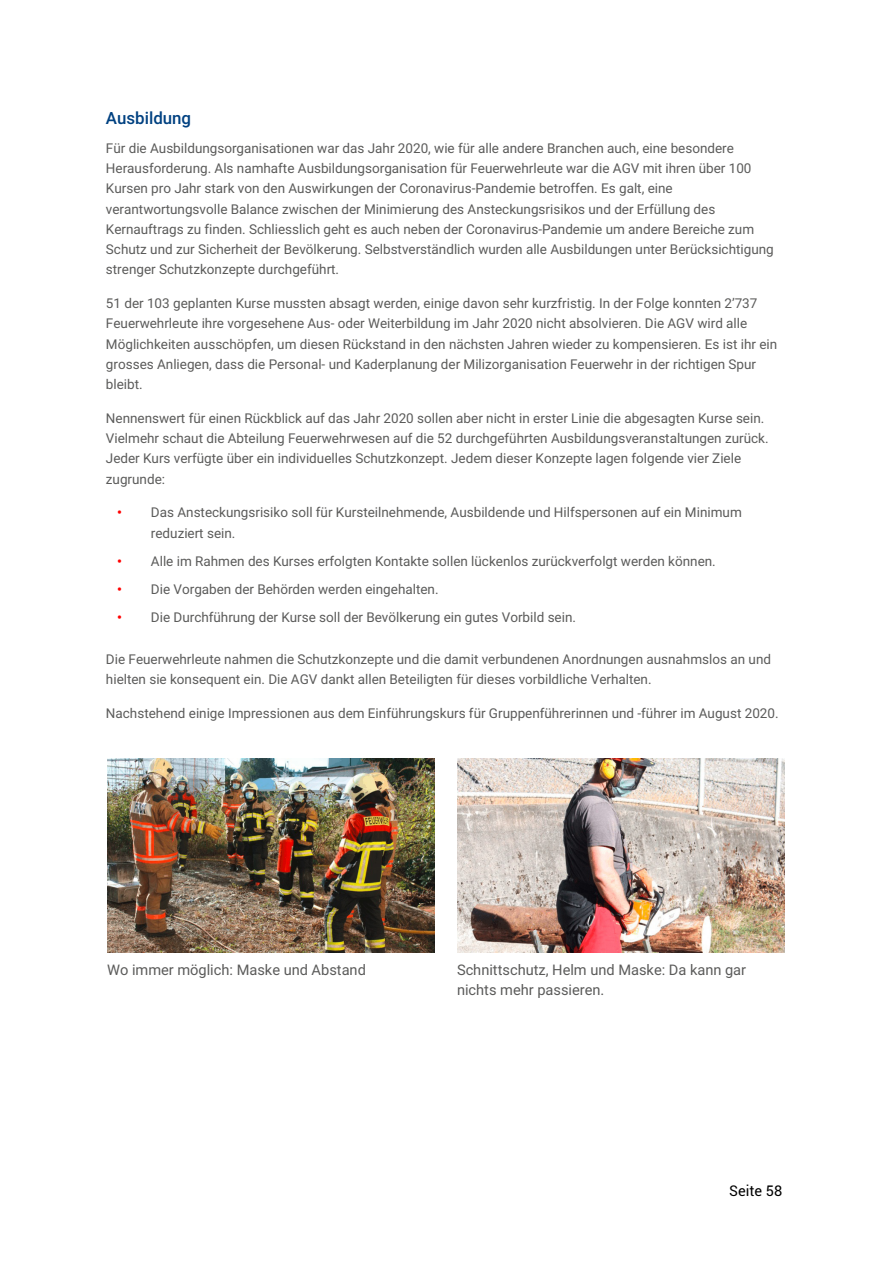
<style>
.page{position:relative;width:893px;height:1263px;background:#fff}
.page>*{position:absolute;margin:0;border:0;box-sizing:border-box;transform-origin:0 0}
.t1{font:500 16.8px "Roboto";color:#004181}
.t2{font:14.7px/19.2px "Roboto";color:#5b5b5a}
.t3{font:14.7px "Roboto";color:#000}
.t4{font:13.5px/20.2px "Roboto";color:#5b5b5a}
.t5{font:700 13.5px/28px "Roboto";color:#f00;text-align:justify}
</style>
<div class="page">
<img style="left:107px;top:758px;width:327px;height:195px">
<img style="left:457px;top:758px;width:327px;height:195px">
<p class="t1" style="left:106px;top:109px;width:87px">Ausbildung</p>
<p class="t4" style="left:106px;top:139px;width:669px">Für die Ausbildungsorganisationen war das Jahr 2020, wie für alle andere Branchen auch, eine besondere Herausforderung. Als namhafte Ausbildungsorganisation für Feuerwehrleute war die AGV mit ihren über 100<br>Kursen pro Jahr stark von den Auswirkungen der Coronavirus-Pandemie betroffen. Es galt, eine verantwortungsvolle Balance zwischen der Minimierung des Ansteckungsrisikos und der Erfüllung des Kernauftrags zu finden. Schliesslich geht es auch neben der Coronavirus-Pandemie um andere Bereiche zum Schutz und zur Sicherheit der Bevölkerung. Selbstverständlich wurden alle Ausbildungen unter Berücksichtigung strenger Schutzkonzepte durchgeführt.</p>
<p class="t4" style="left:106px;top:294px;width:673px">51 der 103 geplanten Kurse mussten absagt werden, einige davon sehr kurzfristig. In der Folge konnten 2’737<br>Feuerwehrleute ihre vorgesehene Aus- oder Weiterbildung im Jahr 2020 nicht absolvieren. Die AGV wird alle Möglichkeiten ausschöpfen, um diesen Rückstand in den nächsten Jahren wieder zu kompensieren. Es ist ihr ein grosses Anliegen, dass die Personal- und Kaderplanung der Milizorganisation Feuerwehr in der richtigen Spur bleibt.</p>
<p class="t4" style="left:106px;top:409px;width:664px">Nennenswert für einen Rückblick auf das Jahr 2020 sollen aber nicht in erster Linie die abgesagten Kurse sein.<br>Vielmehr schaut die Abteilung Feuerwehrwesen auf die 52 durchgeführten Ausbildungsveranstaltungen zurück.<br>Jeder Kurs verfügte über ein individuelles Schutzkonzept. Jedem dieser Konzepte lagen folgende vier Ziele zugrunde:</p>
<p class="t4" style="left:151px;top:503px;width:592px">Das Ansteckungsrisiko soll für Kursteilnehmende, Ausbildende und Hilfspersonen auf ein Minimum reduziert sein.</p>
<p class="t4" style="left:151px;top:547px;width:566px;line-height:28px">Alle im Rahmen des Kurses erfolgten Kontakte sollen lückenlos zurückverfolgt werden können.<br>Die Vorgaben der Behörden werden eingehalten.<br>Die Durchführung der Kurse soll der Bevölkerung ein gutes Vorbild sein.</p>
<p class="t4" style="left:106px;top:649px;width:667px">Die Feuerwehrleute nahmen die Schutzkonzepte und die damit verbundenen Anordnungen ausnahmslos an und hielten sie konsequent ein. Die AGV dankt allen Beteiligten für dieses vorbildliche Verhalten.</p>
<p class="t4" style="left:106px;top:703px;width:674px">Nachstehend einige Impressionen aus dem Einführungskurs für Gruppenführerinnen und -führer im August 2020.</p>
<p class="t5" style="left:117px;top:499px;width:6px">•</p>
<p class="t5" style="left:117px;top:547px;width:6px">• • •</p>
<p class="t2" style="left:107px;top:961px;width:260px">Wo immer möglich: Maske und Abstand</p>
<p class="t2" style="left:457px;top:961px;width:291px">Schnittschutz, Helm und Maske: Da kann gar nichts mehr passieren.</p>
<p class="t3" style="left:730px;top:1183px;width:54px">Seite 58</p>
</div>
